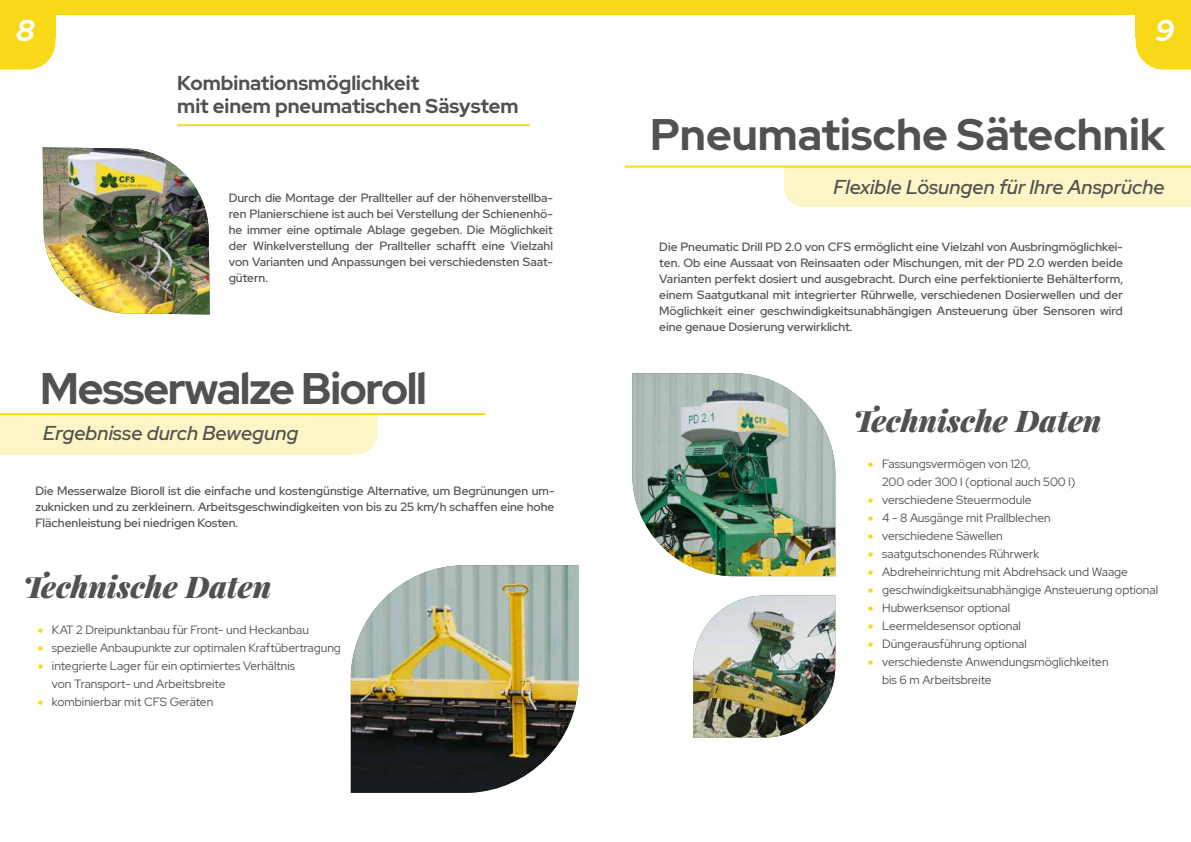
<style>
.page{position:relative;width:1191px;height:842px;background:#fff}
.page>*{position:absolute;margin:0;border:0;box-sizing:border-box;transform-origin:0 0}
.t1{font:700 44px "Red Hat Display";color:#4f524f}
.t2{font:700 44px "Red Hat Display";letter-spacing:-.02em;color:#4f524f}
.t3{font:italic 900 30px "Playfair Display";color:#4f524f}
.t4{font:italic 700 30px "Red Hat Display";color:#fff}
.t5{font:italic 500 20px "Red Hat Display";color:#4f524f}
.t6{font:700 20px/22.8px "Red Hat Display";color:#4f524f}
.t7{font:500 12px/16px "Red Hat Display";color:#4f524f;text-align:justify}
.t8{font:12px/18px "Red Hat Display";color:#4f524f}
.s1{color:#f7d917}
</style>
<div class="page">
<svg style="left:0;top:38px;width:55px;height:32px;background:#f7dc2e"></svg>
<svg style="left:1135px;top:38px;width:56px;height:32px;background:#f7dd32"></svg>
<div style="left:0;top:14px;width:55px;height:24px;background:#f7d917"></div>
<div style="left:1135px;top:14px;width:56px;height:24px;background:#f7d917"></div>
<div style="left:0;top:0;width:1191px;height:14px;background:#f7d917"></div>
<svg style="left:784px;top:168px;width:22px;height:39px"></svg>
<div style="left:806px;top:167px;width:385px;height:40px;background:#fdf5c5"></div>
<hr style="left:625px;top:166px;width:566px;height:2px;background:#f7d917">
<img style="left:632px;top:373px;width:203px;height:203px">
<img style="left:43px;top:147px;width:167px;height:167px">
<hr style="left:177px;top:124px;width:353px;height:2px;background:#f7d917">
<svg style="left:354px;top:415px;width:23px;height:39px"></svg>
<div style="left:0;top:415px;width:354px;height:39px;background:#fdf5c5"></div>
<hr style="left:0;top:413px;width:485px;height:2px;background:#f7d917">
<img style="left:351px;top:565px;width:227px;height:228px">
<img style="left:693px;top:595px;width:142px;height:142px">
<h2 class="t4" style="left:16px;top:10px;width:20px">8</h2>
<h2 class="t4" style="left:1155px;top:10px;width:20px">9</h2>
<h3 class="t6" style="left:177px;top:71px;width:343px">Kombinationsmöglichkeit<br>mit einem pneumatischen Säsystem</h3>
<p class="t7" style="left:229px;top:190px;width:326px">Durch die Montage der Prallteller auf der höhenverstellba&shy;ren Planierschiene ist auch bei Verstellung der Schienenhö&shy;he immer eine optimale Ablage gegeben. Die Möglichkeit der Winkelverstellung der Prallteller schafft eine Vielzahl von Varianten und Anpassungen bei verschiedensten Saat&shy;gütern.</p>
<h1 class="t2" style="left:40px;top:360px;width:388px">Messerwalze Bioroll</h1>
<h3 class="t5" style="left:43px;top:420px;width:257px">Ergebnisse durch Bewegung</h3>
<p class="t7" style="left:35px;top:482px;width:520px">Die Messerwalze Bioroll ist die einfache und kostengünstige Alternative, um Begrünungen um&shy;zuknicken und zu zerkleinern. Arbeitsgeschwindigkeiten von bis zu 25 km/h schaffen eine hohe Flächenleistung bei niedrigen Kosten.</p>
<h2 class="t3" style="left:23px;top:562px;width:249px">Technische Daten</h2>
<p class="t8" style="left:38px;top:621px;width:273px"><span class="s1">•</span> KAT 2 Dreipunktanbau für Front- und Heckanbau</p>
<p class="t8" style="left:38px;top:639px;width:305px"><span class="s1">•</span> spezielle Anbaupunkte zur optimalen Kraftübertragung</p>
<p class="t8" style="left:52px;top:657px;width:245px;text-indent:-14px"><span class="s1">•</span> integrierte Lager für ein optimiertes Verhältnis von Transport- und Arbeitsbreite</p>
<p class="t8" style="left:38px;top:693px;width:177px"><span class="s1">•</span> kombinierbar mit CFS Geräten</p>
<h1 class="t1" style="left:650px;top:105px;width:516px">Pneumatische Sätechnik</h1>
<h3 class="t5" style="left:833px;top:173px;width:333px">Flexible Lösungen für Ihre Ansprüche</h3>
<p class="t7" style="left:659px;top:239px;width:465px">Die Pneumatic Drill PD 2.0 von CFS ermöglicht eine Vielzahl von Ausbringmöglichkei&shy;ten. Ob eine Aussaat von Reinsaaten oder Mischungen, mit der PD 2.0 werden beide Varianten perfekt dosiert und ausgebracht. Durch eine perfektionierte Behälterform, einem Saatgutkanal mit integrierter Rührwelle, verschiedenen Dosierwellen und der Möglichkeit einer geschwindigkeitsunabhängigen Ansteuerung über Sensoren wird eine genaue Dosierung verwirklicht.</p>
<h2 class="t3" style="left:853px;top:396px;width:249px">Technische Daten</h2>
<p class="t8" style="left:882px;top:455px;width:195px;text-indent:-14px"><span class="s1">•</span> Fassungsvermögen von 120,<br>200 oder 300 l (optional auch 500 l)</p>
<p class="t8" style="left:868px;top:491px;width:165px"><span class="s1">•</span> verschiedene Steuermodule</p>
<p class="t8" style="left:868px;top:509px;width:184px"><span class="s1">•</span> 4 - 8 Ausgänge mit Prallblechen</p>
<p class="t8" style="left:868px;top:527px;width:136px"><span class="s1">•</span> verschiedene Säwellen</p>
<p class="t8" style="left:868px;top:545px;width:173px"><span class="s1">•</span> saatgutschonendes Rührwerk</p>
<p class="t8" style="left:868px;top:563px;width:261px"><span class="s1">•</span> Abdreheinrichtung mit Abdrehsack und Waage</p>
<p class="t8" style="left:868px;top:581px;width:292px"><span class="s1">•</span> geschwindigkeitsunabhängige Ansteuerung optional</p>
<p class="t8" style="left:868px;top:599px;width:144px"><span class="s1">•</span> Hubwerksensor optional</p>
<p class="t8" style="left:868px;top:617px;width:154px"><span class="s1">•</span> Leermeldesensor optional</p>
<p class="t8" style="left:868px;top:635px;width:160px"><span class="s1">•</span> Düngerausführung optional</p>
<p class="t8" style="left:882px;top:653px;width:228px;text-indent:-14px"><span class="s1">•</span> verschiedenste Anwendungsmöglichkeiten bis 6 m Arbeitsbreite</p>
</div>
